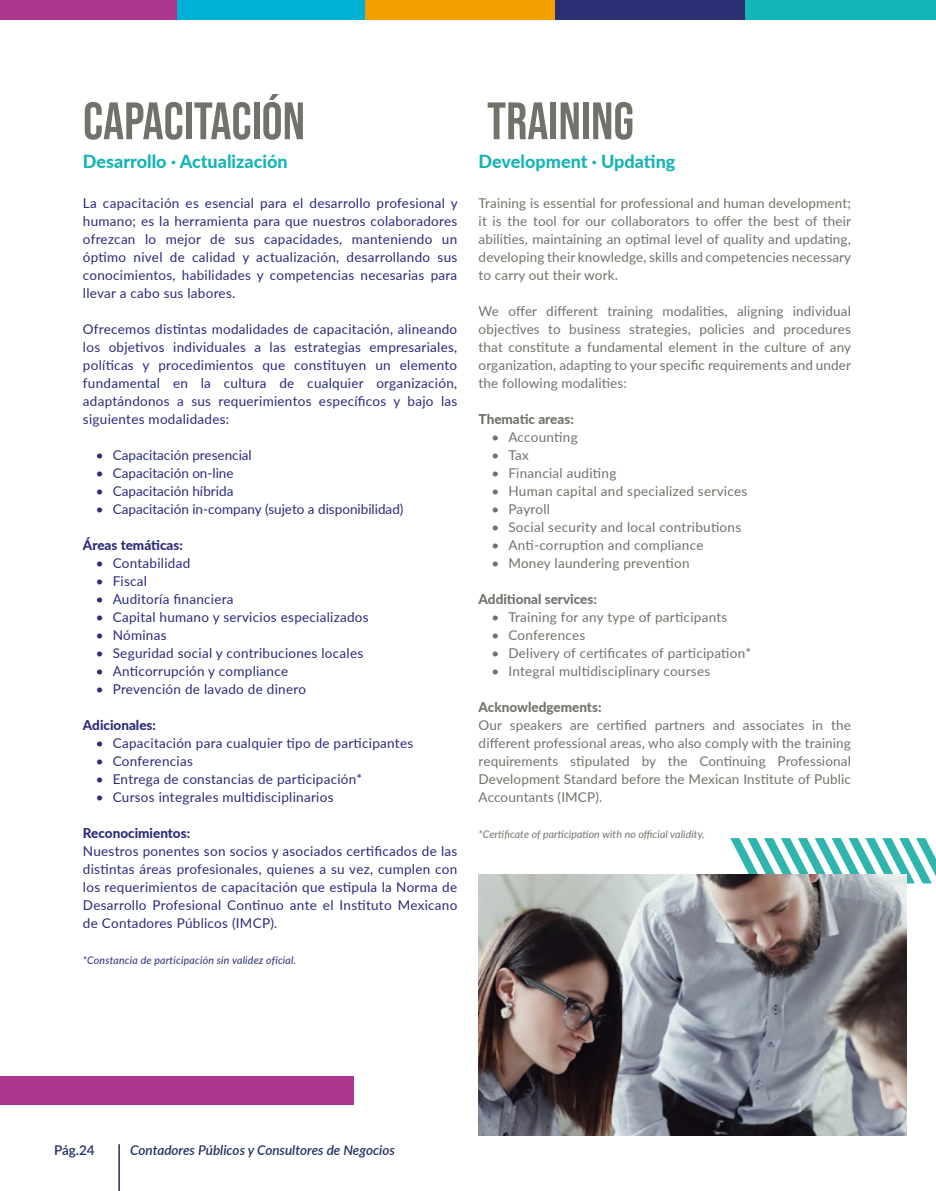
<style>
.page{position:relative;width:936px;height:1191px;background:#fff}
.page>*{position:absolute;margin:0;border:0;box-sizing:border-box;transform-origin:0 0}
.t1{font:52.5px "Bebas Neue";color:#71726a}
.t2{font:800 18px "Lato";color:#15b4b7}
.t3{font:13.5px/18px "Lato";letter-spacing:.02em;color:#2a2b7c;text-align:justify}
.t4{font:13.5px/18px "Lato";letter-spacing:.015em;color:#71726a;text-align:justify}
.t5{font:13.5px "Lato";color:#2a2b7c}
.t6{font:800 13.5px "Lato";color:#71726a}
.t7{font:800 13.5px "Lato";color:#2a2b7c}
.t8{font:italic 600 13.5px "Lato";color:#252f61}
.t9{font:600 13.5px "Lato";color:#252f61}
.t10{font:italic 10.5px "Lato";letter-spacing:.01em;color:#71726a}
.t11{font:italic 10.5px "Lato";letter-spacing:.02em;color:#2a2b7c}
</style>
<div class="page">
<svg style="left:730px;top:838px;width:205px;height:45px"></svg>
<hr style="left:118px;top:1144px;width:2px;height:47px;background:#252f61">
<div style="left:0;top:0;width:177px;height:20px;background:#ad358b"></div>
<div style="left:177px;top:0;width:190px;height:20px;background:#00b1d6"></div>
<div style="left:365px;top:0;width:190px;height:20px;background:#f39f00"></div>
<div style="left:555px;top:0;width:190px;height:20px;background:#2a2e72"></div>
<div style="left:745px;top:0;width:190px;height:20px;background:#15b4b7"></div>
<div style="left:0;top:1075px;width:353px;height:29px;background:#ad358b"></div>
<img style="left:478px;top:874px;width:428px;height:261px">
<h1 class="t1" style="left:83px;top:91px;width:223px">CAPACITACIÓN</h1>
<h2 class="t2" style="left:83px;top:148px;width:206px">Desarrollo · Actualización</h2>
<p class="t3" style="left:83px;top:193px;width:376px">La capacitación es esencial para el desarrollo profesional y humano; es la herramienta para que nuestros colaboradores ofrezcan lo mejor de sus capacidades, manteniendo un óptimo nivel de calidad y actualización, desarrollando sus conocimientos, habilidades y competencias necesarias para llevar a cabo sus labores.</p>
<p class="t3" style="left:83px;top:319px;width:376px">Ofrecemos distintas modalidades de capacitación, alineando los objetivos individuales a las estrategias empresariales, políticas y procedimientos que constituyen un elemento fundamental en la cultura de cualquier organización, adaptándonos a sus requerimientos específicos y bajo las siguientes modalidades:</p>
<p class="t5" style="left:96px;top:445px;width:157px">• Capacitación presencial</p>
<p class="t5" style="left:96px;top:463px;width:139px">• Capacitación on-line</p>
<p class="t5" style="left:96px;top:481px;width:139px">• Capacitación híbrida</p>
<p class="t5" style="left:96px;top:499px;width:309px">• Capacitación in-company (sujeto a disponibilidad)</p>
<p class="t7" style="left:83px;top:535px;width:101px">Áreas temáticas:</p>
<p class="t3" style="left:96px;top:553px;width:96px">• Contabilidad</p>
<p class="t3" style="left:96px;top:571px;width:53px">• Fiscal</p>
<p class="t3" style="left:96px;top:589px;width:139px">• Auditoría financiera</p>
<p class="t3" style="left:96px;top:607px;width:274px">• Capital humano y servicios especializados</p>
<p class="t3" style="left:96px;top:625px;width:72px">• Nóminas</p>
<p class="t3" style="left:96px;top:643px;width:269px">• Seguridad social y contribuciones locales</p>
<p class="t3" style="left:96px;top:661px;width:194px">• Anticorrupción y compliance</p>
<p class="t3" style="left:96px;top:679px;width:212px">• Prevención de lavado de dinero</p>
<p class="t7" style="left:83px;top:715px;width:75px">Adicionales:</p>
<p class="t3" style="left:96px;top:733px;width:319px">• Capacitación para cualquier tipo de participantes</p>
<p class="t3" style="left:96px;top:751px;width:99px">• Conferencias</p>
<p class="t3" style="left:96px;top:769px;width:268px">• Entrega de constancias de participación*</p>
<p class="t3" style="left:96px;top:787px;width:239px">• Cursos integrales multidisciplinarios</p>
<p class="t7" style="left:83px;top:823px;width:109px">Reconocimientos:</p>
<p class="t3" style="left:83px;top:841px;width:376px">Nuestros ponentes son socios y asociados certificados de las distintas áreas profesionales, quienes a su vez, cumplen con los requerimientos de capacitación que estipula la Norma de Desarrollo Profesional Continuo ante el Instituto Mexicano de Contadores Públicos (IMCP).</p>
<p class="t11" style="left:83px;top:952px;width:215px">*Constancia de participación sin validez oficial.</p>
<h1 class="t1" style="left:487px;top:91px;width:148px">TRAINING</h1>
<h2 class="t2" style="left:478px;top:148px;width:198px">Development · Updating</h2>
<p class="t4" style="left:478px;top:193px;width:374px">Training is essential for professional and human development; it is the tool for our collaborators to offer the best of their abilities, maintaining an optimal level of quality and updating, developing their knowledge, skills and competencies necessary to carry out their work.</p>
<p class="t4" style="left:478px;top:301px;width:374px">We offer different training modalities, aligning individual objectives to business strategies, policies and procedures that constitute a fundamental element in the culture of any organization, adapting to your specific requirements and under the following modalities:</p>
<p class="t6" style="left:478px;top:409px;width:97px">Thematic areas:</p>
<p class="t4" style="left:491px;top:427px;width:88px">• Accounting</p>
<p class="t4" style="left:491px;top:445px;width:39px">• Tax</p>
<p class="t4" style="left:491px;top:463px;width:126px">• Financial auditing</p>
<p class="t4" style="left:491px;top:481px;width:257px">• Human capital and specialized services</p>
<p class="t4" style="left:491px;top:499px;width:60px">• Payroll</p>
<p class="t4" style="left:491px;top:517px;width:251px">• Social security and local contributions</p>
<p class="t4" style="left:491px;top:535px;width:213px">• Anti-corruption and compliance</p>
<p class="t4" style="left:491px;top:553px;width:200px">• Money laundering prevention</p>
<p class="t6" style="left:478px;top:589px;width:120px">Additional services:</p>
<p class="t4" style="left:491px;top:607px;width:237px">• Training for any type of participants</p>
<p class="t4" style="left:491px;top:625px;width:95px">• Conferences</p>
<p class="t4" style="left:491px;top:643px;width:261px">• Delivery of certificates of participation*</p>
<p class="t4" style="left:491px;top:661px;width:220px">• Integral multidisciplinary courses</p>
<p class="t6" style="left:478px;top:697px;width:124px">Acknowledgements:</p>
<p class="t4" style="left:478px;top:715px;width:374px">Our speakers are certified partners and associates in the different professional areas, who also comply with the training requirements stipulated by the Continuing Professional Development Standard before the Mexican Institute of Public Accountants (IMCP).</p>
<p class="t10" style="left:478px;top:826px;width:228px">*Certificate of participation with no official validity.</p>
<p class="t9" style="left:54px;top:1140px;width:42px">Pág.24</p>
<p class="t8" style="left:130px;top:1140px;width:266px">Contadores Públicos y Consultores de Negocios</p>
</div>
